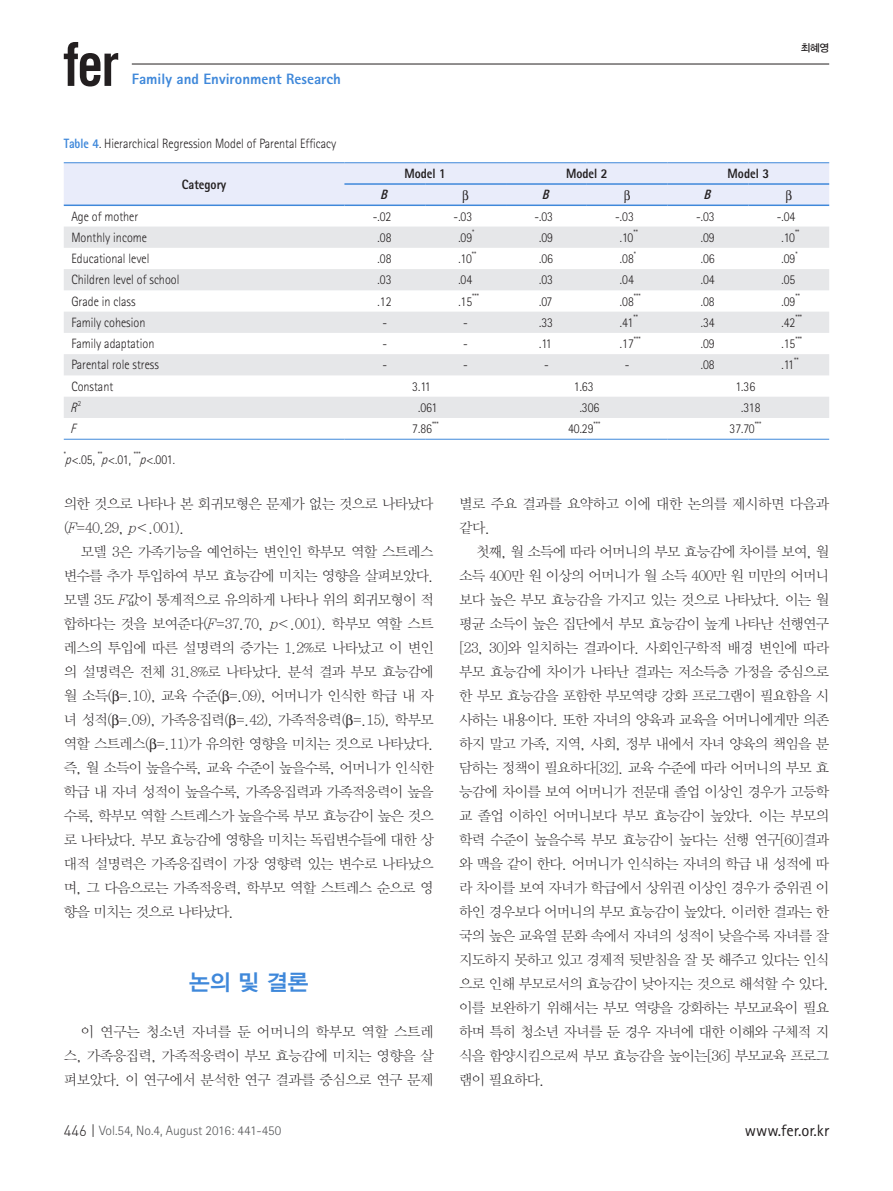
<style>
.page{position:relative;width:893px;height:1191px;background:#fff}
.page>*{position:absolute;margin:0;border:0;box-sizing:border-box;transform-origin:0 0}
._1__큰제목{font:22.5px "YDIYGO340";color:#3f88da}
.t1{font:16.5px "Rotis Sans Serif Std";color:#231f20}
.t2{font:800 15px "Rotis Sans Serif Std";color:#3f88da}
.본문{font:14.25px/24px "YDIY Mj O310";letter-spacing:-.05em;color:#231f20;text-align:justify}
.본문-2{font:14.25px/24px "YDIY Mj O310";letter-spacing:-.03em;color:#231f20}
.표{font:300 13.5px "Rotis Sans Serif Std";color:#231f20;scale:.9 1}
.t3{font:300 13.5px "Rotis Sans Serif Std";color:#57585a}
.표상단{font:800 13.5px "Rotis Sans Serif Std";color:#231f20;scale:.9 1}
.표상단-2{font:italic 800 13.5px "Rotis Sans Serif Std";color:#231f20;scale:.9 1}
.표-2{font:italic 300 13.5px "Rotis Sans Serif Std";color:#231f20;scale:.9 1}
.t4{font:10.5px "YDIYGO330";color:#231f20}
.표-3{font:300 7.8px "Rotis Sans Serif Std";color:#231f20;scale:.9 1}
.s1{font-weight:800;color:#3f88da}
.s2{font-style:italic}
.s3{font-family:"Dinlig";font-weight:400;font-size:15px;color:#231f20}
</style>
<div class="page">
<hr style="left:132px;top:64px;width:697px;height:1px;background:#231f20">
<svg style="left:64px;top:42px;width:54px;height:44px"></svg>
<svg style="left:64px;top:438px;width:765px;height:1px"></svg>
<svg style="left:64px;top:226px;width:765px;height:192px;fill:#e6e7e9"></svg>
<hr style="left:64px;top:162px;width:280px;height:1px;background:#3f88da">
<hr style="left:344px;top:162px;width:81px;height:1px;background:#3f88da">
<hr style="left:425px;top:162px;width:81px;height:1px;background:#3f88da">
<hr style="left:506px;top:162px;width:81px;height:1px;background:#3f88da">
<hr style="left:587px;top:162px;width:81px;height:1px;background:#3f88da">
<hr style="left:668px;top:162px;width:80px;height:1px;background:#3f88da">
<hr style="left:748px;top:162px;width:81px;height:1px;background:#3f88da">
<hr style="left:64px;top:204px;width:280px;height:2px;background:#3f88da">
<hr style="left:344px;top:204px;width:81px;height:2px;background:#3f88da">
<hr style="left:425px;top:204px;width:81px;height:2px;background:#3f88da">
<hr style="left:506px;top:204px;width:81px;height:2px;background:#3f88da">
<hr style="left:587px;top:204px;width:81px;height:2px;background:#3f88da">
<hr style="left:668px;top:204px;width:80px;height:2px;background:#3f88da">
<hr style="left:748px;top:204px;width:81px;height:2px;background:#3f88da">
<hr style="left:64px;top:439px;width:280px;height:1px;background:#3f88da">
<hr style="left:344px;top:439px;width:81px;height:1px;background:#3f88da">
<hr style="left:425px;top:439px;width:81px;height:1px;background:#3f88da">
<hr style="left:506px;top:439px;width:81px;height:1px;background:#3f88da">
<hr style="left:587px;top:439px;width:81px;height:1px;background:#3f88da">
<hr style="left:668px;top:439px;width:80px;height:1px;background:#3f88da">
<hr style="left:748px;top:439px;width:81px;height:1px;background:#3f88da">
<svg style="left:64px;top:163px;width:765px;height:42px;background:#e2e7f8"></svg>
<p class="t2" style="left:132px;top:70px;width:211px">Family and Environment Research</p>
<p class="표" style="left:64px;top:135px;width:304px"><span class="s1">Table 4</span>. Hierarchical Regression Model of Parental Efficacy</p>
<p class="표상단" style="left:182px;top:175px;width:51px">Category</p>
<p class="t4" style="left:801px;top:42px;width:30px">최혜영</p>
<p class="표상단" style="left:404px;top:165px;width:48px">Model 1</p>
<p class="표상단" style="left:566px;top:165px;width:48px">Model 2</p>
<p class="표상단" style="left:728px;top:165px;width:48px">Model 3</p>
<p class="표상단-2" style="left:380px;top:186px;width:14px">B</p>
<p class="표상단-2" style="left:542px;top:186px;width:14px">B</p>
<p class="표상단-2" style="left:703px;top:186px;width:14px">B</p>
<p class="표" style="left:71px;top:208px;width:76px">Age of mother</p>
<p class="표" style="left:373px;top:208px;width:22px">-.02</p>
<p class="표" style="left:454px;top:208px;width:22px">-.03</p>
<p class="표" style="left:534px;top:208px;width:22px">-.03</p>
<p class="표" style="left:615px;top:208px;width:22px">-.03</p>
<p class="표" style="left:696px;top:208px;width:22px">-.03</p>
<p class="표" style="left:777px;top:208px;width:22px">-.04</p>
<p class="표" style="left:71px;top:229px;width:85px">Monthly income</p>
<p class="표" style="left:378px;top:229px;width:17px">.08</p>
<p class="표" style="left:458px;top:229px;width:17px">.09</p>
<p class="표-3" style="left:472px;top:228px;width:4px">*</p>
<p class="표-3" style="left:633px;top:228px;width:6px">**</p>
<p class="표-3" style="left:795px;top:228px;width:6px">**</p>
<p class="표" style="left:539px;top:229px;width:17px">.09</p>
<p class="표" style="left:620px;top:229px;width:16px">.10</p>
<p class="표" style="left:701px;top:229px;width:17px">.09</p>
<p class="표" style="left:781px;top:229px;width:16px">.10</p>
<p class="표-3" style="left:472px;top:249px;width:6px">**</p>
<p class="표" style="left:71px;top:251px;width:88px">Educational level</p>
<p class="표" style="left:378px;top:251px;width:17px">.08</p>
<p class="표" style="left:458px;top:251px;width:16px">.10</p>
<p class="표-3" style="left:634px;top:249px;width:4px">*</p>
<p class="표" style="left:539px;top:251px;width:17px">.06</p>
<p class="표" style="left:620px;top:251px;width:17px">.08</p>
<p class="표-3" style="left:795px;top:249px;width:4px">*</p>
<p class="표" style="left:701px;top:251px;width:17px">.06</p>
<p class="표" style="left:781px;top:251px;width:17px">.09</p>
<p class="표" style="left:71px;top:272px;width:121px">Children level of school</p>
<p class="표" style="left:378px;top:272px;width:17px">.03</p>
<p class="표" style="left:458px;top:272px;width:17px">.04</p>
<p class="표" style="left:539px;top:272px;width:17px">.03</p>
<p class="표" style="left:620px;top:272px;width:17px">.04</p>
<p class="표" style="left:701px;top:272px;width:17px">.04</p>
<p class="표" style="left:781px;top:272px;width:17px">.05</p>
<p class="표" style="left:71px;top:293px;width:73px">Grade in class</p>
<p class="표" style="left:378px;top:293px;width:17px">.12</p>
<p class="표" style="left:458px;top:293px;width:17px">.15</p>
<p class="표-3" style="left:472px;top:292px;width:9px">***</p>
<p class="표-3" style="left:634px;top:292px;width:9px">***</p>
<p class="표-3" style="left:795px;top:292px;width:6px">**</p>
<p class="표" style="left:539px;top:293px;width:16px">.07</p>
<p class="표" style="left:620px;top:293px;width:17px">.08</p>
<p class="표" style="left:701px;top:293px;width:17px">.08</p>
<p class="표" style="left:781px;top:293px;width:17px">.09</p>
<p class="표-3" style="left:633px;top:313px;width:6px">**</p>
<p class="표" style="left:71px;top:315px;width:84px">Family cohesion</p>
<p class="표" style="left:382px;top:315px;width:7px">-</p>
<p class="표" style="left:463px;top:315px;width:7px">-</p>
<p class="표" style="left:539px;top:315px;width:17px">.33</p>
<p class="표" style="left:620px;top:315px;width:16px">.41</p>
<p class="표-3" style="left:795px;top:313px;width:9px">***</p>
<p class="표" style="left:701px;top:315px;width:17px">.34</p>
<p class="표" style="left:781px;top:315px;width:17px">.42</p>
<p class="표-3" style="left:634px;top:335px;width:9px">***</p>
<p class="표" style="left:71px;top:336px;width:94px">Family adaptation</p>
<p class="표" style="left:382px;top:336px;width:7px">-</p>
<p class="표" style="left:463px;top:336px;width:7px">-</p>
<p class="표" style="left:539px;top:336px;width:15px">.11</p>
<p class="표" style="left:620px;top:336px;width:17px">.17</p>
<p class="표-3" style="left:795px;top:335px;width:9px">***</p>
<p class="표" style="left:701px;top:336px;width:17px">.09</p>
<p class="표" style="left:781px;top:336px;width:17px">.15</p>
<p class="표-3" style="left:794px;top:356px;width:6px">**</p>
<p class="표" style="left:71px;top:357px;width:99px">Parental role stress</p>
<p class="표" style="left:382px;top:357px;width:7px">-</p>
<p class="표" style="left:463px;top:357px;width:7px">-</p>
<p class="표" style="left:544px;top:357px;width:7px">-</p>
<p class="표" style="left:625px;top:357px;width:7px">-</p>
<p class="표" style="left:701px;top:357px;width:17px">.08</p>
<p class="표" style="left:781px;top:357px;width:15px">.11</p>
<p class="표" style="left:71px;top:378px;width:48px">Constant</p>
<p class="표" style="left:412px;top:378px;width:22px">3.11</p>
<p class="표" style="left:574px;top:378px;width:23px">1.63</p>
<p class="표" style="left:735px;top:378px;width:23px">1.36</p>
<p class="표-2" style="left:70px;top:400px;width:13px">R</p>
<p class="표-3" style="left:78px;top:398px;width:5px">2</p>
<p class="표" style="left:418px;top:400px;width:23px">.061</p>
<p class="표" style="left:580px;top:400px;width:23px">.306</p>
<p class="표" style="left:741px;top:400px;width:23px">.318</p>
<p class="표-3" style="left:432px;top:420px;width:9px">***</p>
<p class="표-2" style="left:70px;top:421px;width:12px">F</p>
<p class="표" style="left:412px;top:421px;width:23px">7.86</p>
<p class="표-3" style="left:64px;top:450px;width:4px">*</p>
<p class="표" style="left:65px;top:451px;width:35px"><span class="s2">p</span>&lt;.05,</p>
<p class="표-3" style="left:98px;top:450px;width:6px">**</p>
<p class="표" style="left:101px;top:451px;width:35px"><span class="s2">p</span>&lt;.01,</p>
<p class="표-3" style="left:134px;top:450px;width:9px">***</p>
<p class="표" style="left:139px;top:451px;width:41px"><span class="s2">p</span>&lt;.001.</p>
<p class="본문" style="left:64px;top:492px;width:371px">의한 것으로 나타나 본 회귀모형은 문제가 없는 것으로 나타났다 (<span class="s2">F</span>=40.29, <span class="s2">p</span>＜.001).</p>
<p class="본문" style="left:64px;top:540px;width:371px;text-indent:17px">모델 3은 가족기능을 예언하는 변인인 학부모 역할 스트레스 변수를 추가 투입하여 부모 효능감에 미치는 영향을 살펴보았다. 모델 3도 <span class="s2">F</span>값이 통계적으로 유의하게 나타나 위의 회귀모형이 적 합하다는 것을 보여준다(<span class="s2">F</span>=37.70, <span class="s2">p</span>＜.001). 학부모 역할 스트 레스의 투입에 따른 설명력의 증가는 1.2%로 나타났고 이 변인 의 설명력은 전체 31.8%로 나타났다. 분석 결과 부모 효능감에 월 소득( =.10), 교육 수준( =.09), 어머니가 인식한 학급 내 자 녀 성적( =.09), 가족응집력( =.42), 가족적응력( =.15), 학부모 역할 스트레스( =.11)가 유의한 영향을 미치는 것으로 나타났다. 즉, 월 소득이 높을수록, 교육 수준이 높을수록, 어머니가 인식한 학급 내 자녀 성적이 높을수록, 가족응집력과 가족적응력이 높을 수록, 학부모 역할 스트레스가 높을수록 부모 효능감이 높은 것으 로 나타났다. 부모 효능감에 영향을 미치는 독립변수들에 대한 상 대적 설명력은 가족응집력이 가장 영향력 있는 변수로 나타났으 며, 그 다음으로는 가족적응력, 학부모 역할 스트레스 순으로 영 향을 미치는 것으로 나타났다.</p>
<p class="_1__큰제목" style="left:189px;top:969px;width:121px">논의 및 결론</p>
<p class="본문" style="left:64px;top:1020px;width:371px;text-indent:17px">이 연구는 청소년 자녀를 둔 어머니의 학부모 역할 스트레 스, 가족응집력, 가족적응력이 부모 효능감에 미치는 영향을 살 펴보았다. 이 연구에서 분석한 연구 결과를 중심으로 연구 문제</p>
<p class="t3" style="left:64px;top:1123px;width:219px"><span class="s3">446 |</span> Vol.54, No.4, August 2016: 441-450</p>
<p class="표-3" style="left:594px;top:420px;width:9px">***</p>
<p class="표" style="left:568px;top:421px;width:30px">40.29</p>
<p class="표-3" style="left:755px;top:420px;width:9px">***</p>
<p class="표" style="left:730px;top:421px;width:29px">37.70</p>
<p class="본문-2" style="left:459px;top:492px;width:371px">별로 주요 결과를 요약하고 이에 대한 논의를 제시하면 다음과 같다.</p>
<p class="본문" style="left:459px;top:540px;width:371px;text-indent:17px">첫째, 월 소득에 따라 어머니의 부모 효능감에 차이를 보여, 월 소득 400만 원 이상의 어머니가 월 소득 400만 원 미만의 어머니 보다 높은 부모 효능감을 가지고 있는 것으로 나타났다. 이는 월 평균 소득이 높은 집단에서 부모 효능감이 높게 나타난 선행연구 [23, 30]와 일치하는 결과이다. 사회인구학적 배경 변인에 따라 부모 효능감에 차이가 나타난 결과는 저소득층 가정을 중심으로 한 부모 효능감을 포함한 부모역량 강화 프로그램이 필요함을 시 사하는 내용이다. 또한 자녀의 양육과 교육을 어머니에게만 의존 하지 말고 가족, 지역, 사회, 정부 내에서 자녀 양육의 책임을 분 담하는 정책이 필요하다[32]. 교육 수준에 따라 어머니의 부모 효 능감에 차이를 보여 어머니가 전문대 졸업 이상인 경우가 고등학 교 졸업 이하인 어머니보다 부모 효능감이 높았다. 이는 부모의 학력 수준이 높을수록 부모 효능감이 높다는 선행 연구[60]결과 와 맥을 같이 한다. 어머니가 인식하는 자녀의 학급 내 성적에 따 라 차이를 보여 자녀가 학급에서 상위권 이상인 경우가 중위권 이 하인 경우보다 어머니의 부모 효능감이 높았다. 이러한 결과는 한 국의 높은 교육열 문화 속에서 자녀의 성적이 낮을수록 자녀를 잘 지도하지 못하고 있고 경제적 뒷받침을 잘 못 해주고 있다는 인식 으로 인해 부모로서의 효능감이 낮아지는 것으로 해석할 수 있다. 이를 보완하기 위해서는 부모 역량을 강화하는 부모교육이 필요 하며 특히 청소년 자녀를 둔 경우 자녀에 대한 이해와 구체적 지 식을 함양시킴으로써 부모 효능감을 높이는[36] 부모교육 프로그 램이 필요하다.</p>
<p class="t1" style="left:745px;top:1120px;width:86px">www.fer.or.kr</p>
</div>
